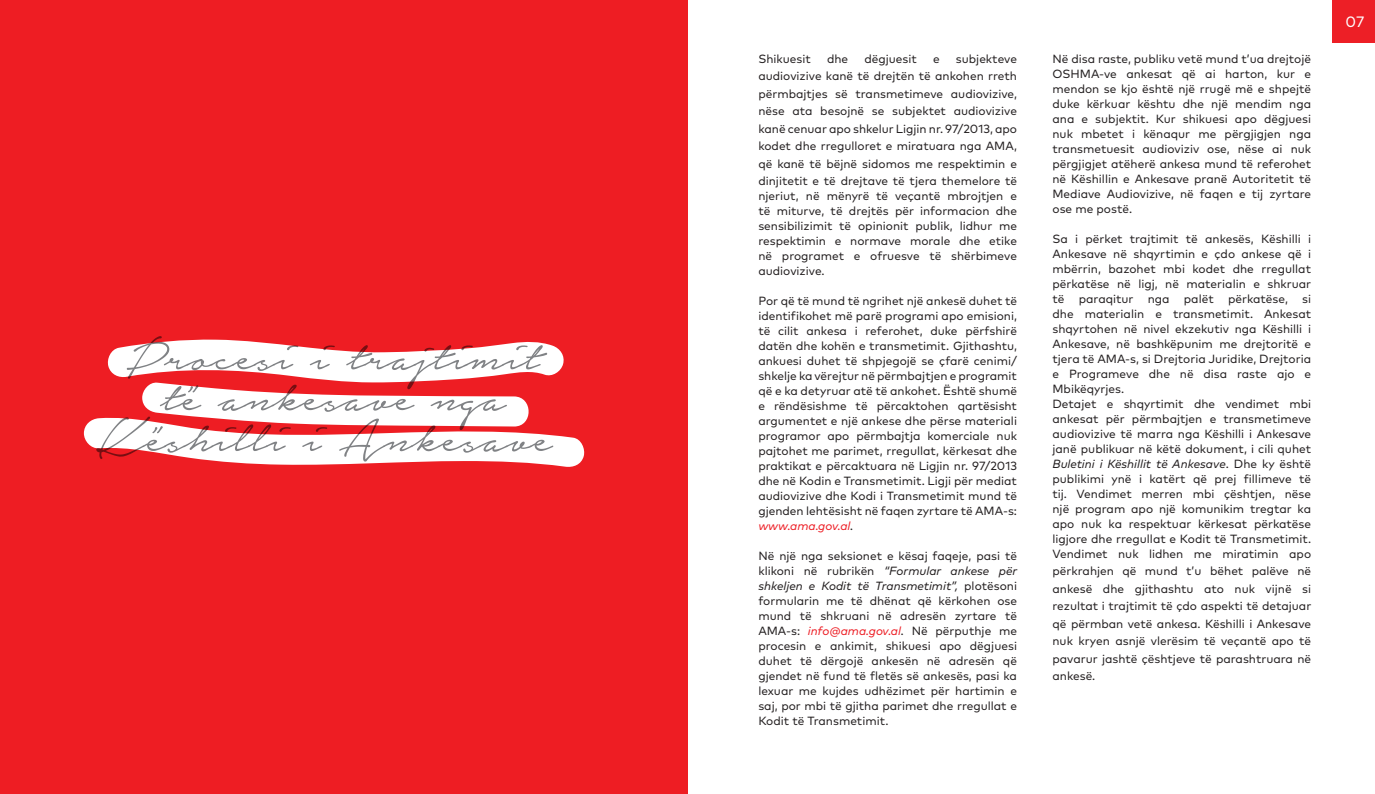
<style>
.page{position:relative;width:1375px;height:794px;background:#fff}
.page>*{position:absolute;margin:0;border:0;box-sizing:border-box;transform-origin:0 0}
.t1{font:60.88px "Notera Personal Use Only";color:#808285}
.t2{font:15px "Mark Pro";color:#fff}
.No_Spacing{font:11.88px/15px "Mark Pro";color:#231f20;text-align:justify}
.s1{font-style:italic;color:#ed1f26}
.s2{font-style:italic}
</style>
<div class="page">
<div style="left:1332px;top:0;width:43px;height:43px;background:#ed1f26"></div>
<div style="left:0;top:0;width:687px;height:794px;background:#ee1d23"></div>
<svg style="left:84px;top:339px;width:501px;height:128px"></svg>
<h1 class="t1" style="left:126px;top:326px;width:415px">Procesi i trajtimit</h1>
<h1 class="t1" style="left:160px;top:367px;width:347px">të ankesave nga</h1>
<h1 class="t1" style="left:96px;top:408px;width:457px">Këshilli i Ankesave</h1>
<p class="No_Spacing" style="left:758px;top:49px;width:260px;line-height:17.5px;text-indent:197px">subjekteve audiovizive kanë të drejtën të ankohen rreth përmbajtjes së transmetimeve audiovizive, nëse ata besojnë se subjektet audiovizive kanë cenuar apo shkelur Ligjin nr. 97/2013, apo kodet dhe rregulloret e miratuara nga AMA, që kanë të bëjnë sidomos me respektimin e dinjitetit e të drejtave të tjera themelore të</p>
<p class="No_Spacing" style="left:758px;top:187px;width:260px">njeriut, në mënyrë të veçantë mbrojtjen e të miturve, të drejtës për informacion dhe sensibilizimit të opinionit publik, lidhur me respektimin e normave morale dhe etike në programet e ofruesve të shërbimeve audiovizive.</p>
<p class="No_Spacing" style="left:758px;top:292px;width:260px">Por që të mund të ngrihet një ankesë duhet të identifikohet më parë programi apo emisioni, të cilit ankesa i referohet, duke përfshirë datën dhe kohën e transmetimit. Gjithashtu, ankuesi duhet të shpjegojë se çfarë cenimi/ shkelje ka vërejtur në përmbajtjen e programit që e ka detyruar atë të ankohet. Është shumë e rëndësishme të përcaktohen qartësisht argumentet e një ankese dhe përse materiali programor apo përmbajtja komerciale nuk pajtohet me parimet, rregullat, kërkesat dhe praktikat e përcaktuara në Ligjin nr. 97/2013 dhe në Kodin e Transmetimit. Ligji për mediat audiovizive dhe Kodi i Transmetimit mund të gjenden lehtësisht në faqen zyrtare të AMA-s: <span class="s1">www.ama.gov.al</span><span class="s2">.</span></p>
<p class="No_Spacing" style="left:758px;top:547px;width:260px">Në një nga seksionet e kësaj faqeje, pasi të klikoni në rubrikën <span class="s2">“Formular ankese për shkeljen e Kodit të Transmetimit”,</span> plotësoni formularin me të dhënat që kërkohen ose mund të shkruani në adresën zyrtare të AMA-s: <span class="s1">info@ama.gov.al</span><span class="s2">.</span> Në përputhje me procesin e ankimit, shikuesi apo dëgjuesi duhet të dërgojë ankesën në adresën që gjendet në fund të fletës së ankesës, pasi ka lexuar me kujdes udhëzimet për hartimin e saj, por mbi të gjitha parimet dhe rregullat e Kodit të Transmetimit.</p>
<p class="No_Spacing" style="left:758px;top:50px;width:54px">Shikuesit</p>
<p class="No_Spacing" style="left:827px;top:50px;width:23px">dhe</p>
<p class="No_Spacing" style="left:864px;top:50px;width:54px">dëgjuesit</p>
<p class="No_Spacing" style="left:933px;top:50px;width:8px">e</p>
<p class="No_Spacing" style="left:1052px;top:50px;width:260px">Në disa raste, publiku vetë mund t’ua drejtojë OSHMA-ve ankesat që ai harton, kur e mendon se kjo është një rrugë më e shpejtë duke kërkuar kështu dhe një mendim nga ana e subjektit. Kur shikuesi apo dëgjuesi nuk mbetet i kënaqur me përgjigjen nga transmetuesit audioviziv ose, nëse ai nuk përgjigjet atëherë ankesa mund të referohet në Këshillin e Ankesave pranë Autoritetit të Mediave Audiovizive, në faqen e tij zyrtare ose me postë.</p>
<p class="No_Spacing" style="left:1052px;top:230px;width:260px">Sa i përket trajtimit të ankesës, Këshilli i Ankesave në shqyrtimin e çdo ankese që i mbërrin, bazohet mbi kodet dhe rregullat përkatëse në ligj, në materialin e shkruar të paraqitur nga palët përkatëse, si dhe materialin e transmetimit. Ankesat shqyrtohen në nivel ekzekutiv nga Këshilli i Ankesave, në bashkëpunim me drejtoritë e tjera të AMA-s, si Drejtoria Juridike, Drejtoria e Programeve dhe në disa raste ajo e Mbikëqyrjes.</p>
<p class="No_Spacing" style="left:1052px;top:395px;width:260px">Detajet e shqyrtimit dhe vendimet mbi ankesat për përmbajtjen e transmetimeve audiovizive të marra nga Këshilli i Ankesave janë publikuar në këtë dokument, i cili quhet <span class="s2">Buletini i Këshillit të Ankesave</span>. Dhe ky është publikimi ynë i katërt që prej fillimeve të tij. Vendimet merren mbi çështjen, nëse një program apo një komunikim tregtar ka apo nuk ka respektuar kërkesat përkatëse ligjore dhe rregullat e Kodit të Transmetimit.<br>Vendimet nuk lidhen me miratimin apo</p>
<p class="No_Spacing" style="left:1052px;top:561px;width:260px;line-height:17.5px">përkrahjen që mund t’u bëhet palëve në ankesë dhe gjithashtu ato nuk vijnë si rezultat i trajtimit të çdo aspekti të detajuar që përmban vetë ankesa. Këshilli i Ankesave nuk kryen asnjë vlerësim të veçantë apo të pavarur jashtë çështjeve të parashtruara në ankesë.</p>
<p class="t2" style="left:1345px;top:10px;width:20px">07</p>
</div>
